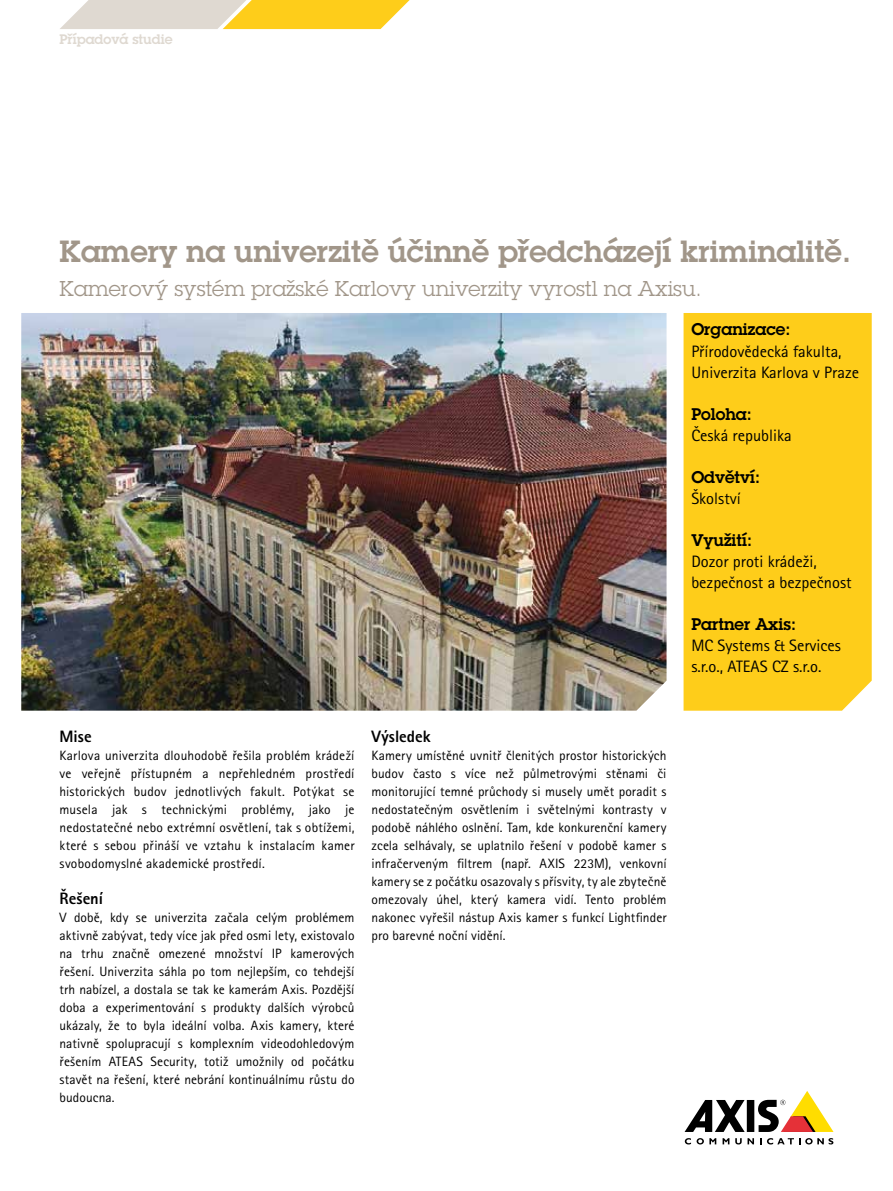
<style>
.page{position:relative;width:893px;height:1191px;background:#fff}
.page>*{position:absolute;margin:0;border:0;box-sizing:border-box;transform-origin:0 0}
.t1{font:600 30px "Lubalin Graph ECG";color:#a19689}
.t2{font:21px "Lubalin Graph ECG";color:#a19689}
.t3{font:16.5px/21px "Rotis Sans Serif Pro";color:#000}
.t4{font:600 16.5px "Lubalin Graph ECG";color:#000}
.t5{font:800 16.5px "Rotis Sans Serif Pro";color:#000}
.t6{font:16.5px "Rotis Sans Cyrillic";color:#000}
.t7{font:13.5px/18px "Rotis Sans Serif Pro";letter-spacing:.005em;color:#000;text-align:justify}
.t8{font:600 13.5px "Lubalin Graph ECG";color:#dfd9d1}
</style>
<div class="page">
<div style="left:747px;top:1100px;width:7px;height:32px;background:#000"></div>
<svg style="left:685px;top:1100px;width:60px;height:32px"></svg>
<svg style="left:758px;top:1091px;width:75px;height:41px"></svg>
<svg style="left:685px;top:1138px;width:6px;height:6px"></svg>
<svg style="left:697px;top:1138px;width:19px;height:6px"></svg>
<svg style="left:723px;top:1138px;width:6px;height:6px"></svg>
<svg style="left:735px;top:1138px;width:19px;height:6px"></svg>
<svg style="left:760px;top:1138px;width:73px;height:6px"></svg>
<div style="left:684px;top:313px;width:188px;height:397px;background:#fecd1a"></div>
<img style="left:21px;top:313px;width:645px;height:397px">
<svg style="left:60px;top:0;width:350px;height:29px"></svg>
<p class="t8" style="left:60px;top:30px;width:115px">Případová studie</p>
<h1 class="t1" style="left:60px;top:232px;width:793px">Kamery na univerzitě účinně předcházejí kriminalitě.</h1>
<h2 class="t2" style="left:60px;top:275px;width:644px">Kamerový systém pražské Karlovy univerzity vyrostl na Axisu.</h2>
<p class="t5" style="left:60px;top:725px;width:34px">Mise</p>
<p class="t7" style="left:60px;top:746px;width:297px">Karlova univerzita dlouhodobě řešila problém krádeží ve veřejně přístupném a nepřehledném prostředí historických budov jednotlivých fakult. Potýkat se musela jak s technickými problémy, jako je nedostatečné nebo extrémní osvětlení, tak s obtížemi, které s sebou přináší ve vztahu k instalacím kamer svobodomyslné akademické prostředí.</p>
<p class="t5" style="left:60px;top:887px;width:45px">Řešení</p>
<p class="t7" style="left:60px;top:908px;width:297px">V době, kdy se univerzita začala celým problémem aktivně zabývat, tedy více jak před osmi lety, existovalo na trhu značně omezené množství IP kamerových řešení. Univerzita sáhla po tom nejlepším, co tehdejší trh nabízel, a dostala se tak ke kamerám Axis. Pozdější doba a experimentování s produkty dalších výrobců ukázaly, že to byla ideální volba. Axis kamery, které nativně spolupracují s komplexním videodohledovým řešením ATEAS Security, totiž umožnily od počátku stavět na řešení, které nebrání kontinuálnímu růstu do budoucna.</p>
<p class="t5" style="left:372px;top:725px;width:61px">Výsledek</p>
<p class="t7" style="left:372px;top:746px;width:297px">Kamery umístěné uvnitř členitých prostor historických budov často s více než půlmetrovými stěnami či monitorující temné průchody si musely umět poradit s nedostatečným osvětlením i světelnými kontrasty v podobě náhlého oslnění. Tam, kde konkurenční kamery zcela selhávaly, se uplatnilo řešení v podobě kamer s infračerveným filtrem (např. AXIS 223M), venkovní kamery se z počátku osazovaly s přísvity, ty ale zbytečně omezovaly úhel, který kamera vidí. Tento problém nakonec vyřešil nástup Axis kamer s funkcí Lightfinder pro barevné noční vidění.</p>
<p class="t4" style="left:691px;top:319px;width:101px">Organizace:</p>
<p class="t3" style="left:691px;top:340px;width:169px">Přírodovědecká fakulta,<br>Univerzita Karlova v Praze</p>
<p class="t4" style="left:691px;top:403px;width:62px">Poloha:</p>
<p class="t3" style="left:691px;top:424px;width:102px">Česká republika</p>
<p class="t4" style="left:691px;top:466px;width:70px">Odvětví:</p>
<p class="t6" style="left:691px;top:488px;width:51px">Školství</p>
<p class="t4" style="left:691px;top:529px;width:62px">Využití:</p>
<p class="t3" style="left:691px;top:550px;width:162px">Dozor proti krádeži, bezpečnost a bezpečnost</p>
<p class="t4" style="left:691px;top:613px;width:106px">Partner Axis:</p>
<p class="t3" style="left:691px;top:634px;width:151px">MC Systems &amp; Services s.r.o., ATEAS CZ s.r.o.</p>
</div>
